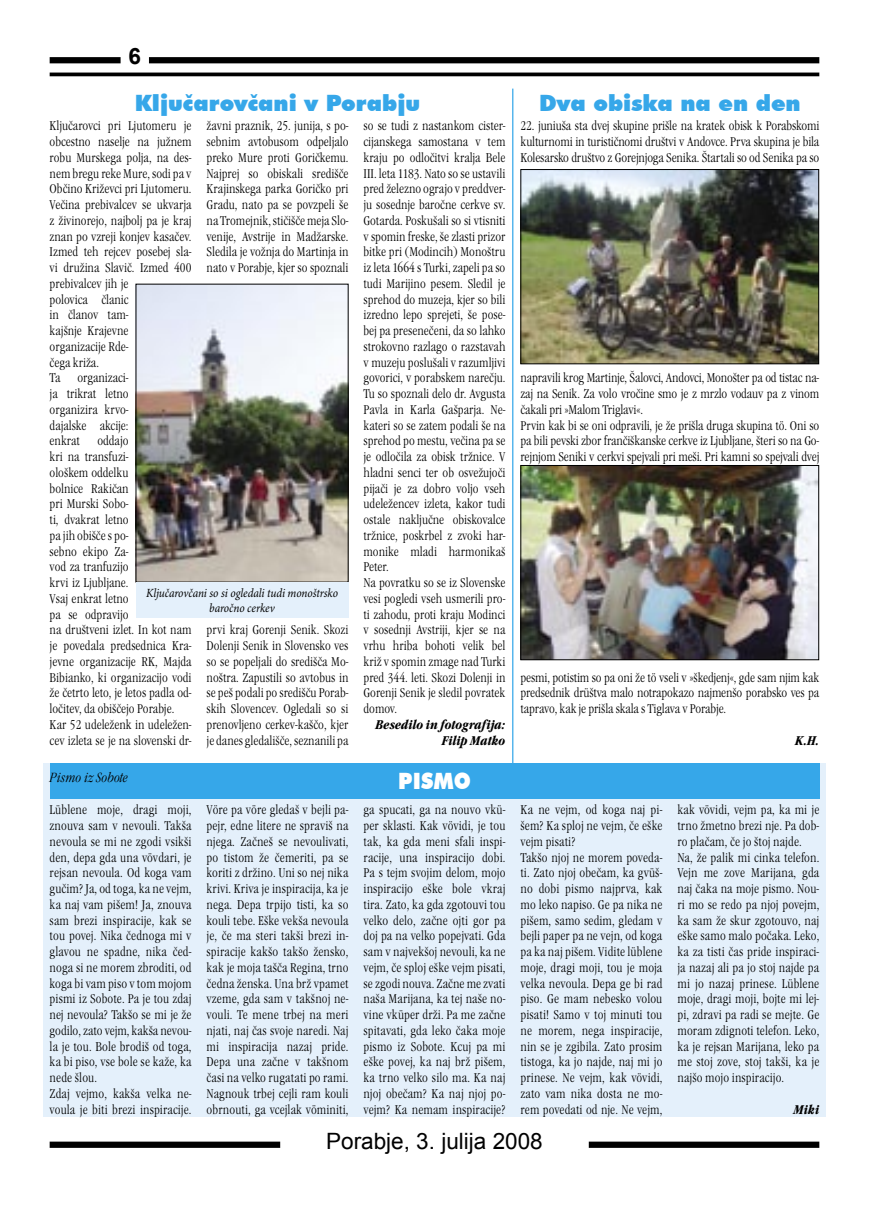
<style>
.page{position:relative;width:869px;height:1205px;background:#fff}
.page>*{position:absolute;margin:0;border:0;box-sizing:border-box;transform-origin:0 0}
.t1{font:900 22.5px "Futura BT";color:#36a7e9}
.t2{font:22.5px "Arial";color:#000}
.t3{font:900 22.5px "Futura BT";letter-spacing:.01em;color:#fff;scale:.9 1}
.t4{font:700 22.5px "Arial";color:#000}
.t5{font:13.75px "Garamond Itc TEE Ligh Cond Ital";color:#000}
.t6{font:13.12px/15.8px "Garamond Itc TEE Ligh Cond";color:#000;text-align:justify}
.t7{font:italic 700 condensed 13.12px/15.8px "Garamond Itc TEE";color:#000;text-align:right}
.t8{font:italic 12.5px/15px "Minion Pro";letter-spacing:-.005em;color:#000;text-align:center;scale:.9 1}
</style>
<div class="page">
<div style="left:50px;top:1141px;width:230px;height:7px;background:#000"></div>
<div style="left:588px;top:1141px;width:231px;height:7px;background:#000"></div>
<hr style="left:50px;top:73px;width:769px;height:3px;background:#000">
<div style="left:50px;top:57px;width:70px;height:6px;background:#000"></div>
<div style="left:149px;top:57px;width:670px;height:6px;background:#000"></div>
<img style="left:522px;top:171px;width:294px;height:191px">
<div style="left:520px;top:169px;width:298px;height:195px;border:1px solid #000"></div>
<img style="left:522px;top:467px;width:294px;height:191px">
<div style="left:520px;top:465px;width:298px;height:195px;border:1px solid #000"></div>
<img style="left:138px;top:286px;width:208px;height:294px">
<div style="left:136px;top:582px;width:212px;height:36px;background:#e4f0fb"></div>
<div style="left:44px;top:763px;width:781px;height:353px;background:#e4f0fb"></div>
<div style="left:50px;top:763px;width:769px;height:35px;background:#36a7e9"></div>
<hr style="left:512px;top:89px;width:1px;height:676px;background:#36a7e9">
<h1 class="t4" style="left:128px;top:41px;width:14px">6</h1>
<h1 class="t1" style="left:135px;top:90px;width:287px">Ključarovčani v Porabju</h1>
<p class="t6" style="left:50px;top:118px;width:143px;text-align:left">Ključarovci pri Ljutomeru je obcestno naselje na južnem robu Murskega polja, na des&shy;nem bregu reke Mure, sodi pa v<br>Občino Križevci pri Ljutomeru.<br>Večina prebivalcev se ukvarja z živinorejo, najbolj pa je kraj znan po vzreji konjev kasačev.<br>Izmed teh rejcev posebej sla&shy;vi družina Slavič. Izmed 400 prebivalcev jih je<br>polovica članic<br>in članov tam-<br>kajšnje Krajevne<br>organizacije Rde-<br>čega križa.<br>Ta</p>
<p class="t6" style="left:206px;top:118px;width:143px">žavni praznik, 25. junija, s po&shy;sebnim avtobusom odpeljalo preko Mure proti Goričkemu.<br>Najprej so obiskali središče Krajinskega parka Goričko pri Gradu, nato pa se povzpeli še na Tromejnik, stičišče meja Slo&shy;venije, Avstrije in Madžarske.<br>Sledila je vožnja do Martinja in nato v Porabje, kjer so spoznali</p>
<p class="t6" style="left:50px;top:370px;width:80px;text-indent:28px">organizaci&shy;ja trikrat letno organizira krvo&shy;dajalske akcije: enkrat</p>
<p class="t6" style="left:50px;top:433px;width:143px;text-align:left;text-indent:48px">oddajo<br>kri na transfuzi-<br>ološkem oddelku<br>bolnice Rakičan<br>pri Murski Sobo-<br>ti, dvakrat letno<br>pa jih obišče s po-<br>sebno ekipo Za-<br>vod za tranfuzijo<br>krvi iz Ljubljane.<br>Vsaj enkrat letno<br>pa se odpravijo<br>na društveni izlet. In kot nam je povedala predsednica Kra&shy;jevne organizacije RK, Majda<br>Bibianko, ki organizacijo vodi že četrto leto, je letos padla od&shy;ločitev, da obiščejo Porabje.<br>Kar 52 udeleženk in udeležen&shy;cev izleta se je na slovenski dr-</p>
<p class="t8" style="left:146px;top:586px;width:215px">Ključarovčani so si ogledali tudi monoštrsko baročno cerkev</p>
<p class="t6" style="left:206px;top:622px;width:143px">prvi kraj Gorenji Senik. Skozi Dolenji Senik in Slovensko ves so se popeljali do središča Mo&shy;noštra. Zapustili so avtobus in se peš podali po središču Porab&shy;skih Slovencev. Ogledali so si prenovljeno cerkev-kaščo, kjer je danes gledališče, seznanili pa</p>
<p class="t6" style="left:363px;top:118px;width:143px;text-align:left">so se tudi z nastankom cister&shy;cijanskega samostana v tem kraju po odločitvi kralja Bele<br>III. leta 1183. Nato so se ustavili pred železno ograjo v preddver&shy;ju sosednje baročne cerkve sv.<br>Gotarda. Poskušali so si vtisniti v spomin freske, še zlasti prizor bitke pri (Modincih) Monoštru iz leta 1664 s Turki, zapeli pa so tudi Marijino pesem. Sledil je sprehod do muzeja, kjer so bili izredno lepo sprejeti, še pose&shy;bej pa presenečeni, da so lahko strokovno razlago o razstavah v muzeju poslušali v razumljivi govorici, v porabskem narečju.<br>Tu so spoznali delo dr. Avgusta<br>Pavla in Karla Gašparja. Ne&shy;kateri so se zatem podali še na sprehod po mestu, večina pa se je odločila za obisk tržnice. V hladni senci ter ob osvežujoči pijači je za dobro voljo vseh udeležencev izleta, kakor tudi ostale naključne obiskovalce tržnice, poskrbel z zvoki har&shy;monike mladi harmonikaš<br>Peter.<br>Na povratku so se iz Slovenske vesi pogledi vseh usmerili pro&shy;ti zahodu, proti kraju Modinci v sosednji Avstriji, kjer se na vrhu hriba bohoti velik bel križ v spomin zmage nad Turki pred 344. leti. Skozi Dolenji in<br>Gorenji Senik je sledil povratek domov.</p>
<p class="t7" style="left:375px;top:717px;width:131px">Besedilo in fotografija:<br>Filip Matko</p>
<h1 class="t1" style="left:539px;top:90px;width:263px">Dva obiska na en den</h1>
<p class="t6" style="left:520px;top:118px;width:300px">22. juniuša sta dvej skupine prišle na kratek obisk k Porabskomi kulturnomi in turističnomi društvi v Andovce. Prva skupina je bila Kolesarsko društvo z Gorejnjoga Senika. Štartali so od Senika pa so</p>
<p class="t6" style="left:520px;top:370px;width:300px;text-align:left">napravili krog Martinje, Šalovci, Andovci, Monošter pa od tistac na&shy;zaj na Senik. Za volo vročine smo je z mrzlo vodauv pa z vinom čakali pri »Malom Triglavi«.<br>Prvin kak bi se oni odpravili, je že prišla druga skupina tö. Oni so pa bili pevski zbor frančiškanske cerkve iz Ljubljane, šteri so na Go&shy;rejnjom Seniki v cerkvi spejvali pri meši. Pri kamni so spejvali dvej</p>
<p class="t6" style="left:520px;top:669px;width:300px">pesmi, potistim so pa oni že tö vseli v »škedjenj«, gde sam njim kak predsednik drüštva malo notrapokazo najmenšo porabsko ves pa tapravo, kak je prišla skala s Tiglava v Porabje.</p>
<p class="t7" style="left:794px;top:732px;width:26px">K.H.</p>
<p class="t5" style="left:50px;top:770px;width:80px">Pismo iz Sobote</p>
<h1 class="t3" style="left:398px;top:768px;width:82px">PISMO</h1>
<p class="t6" style="left:50px;top:802px;width:143px;text-align:left">Lüblene moje, dragi moji, znouva sam v nevouli. Takša nevoula se mi ne zgodi vsikši den, depa gda una vövdari, je rejsan nevoula. Od koga vam gučim? Ja, od toga, ka ne vejm, ka naj vam pišem! Ja, znouva sam brezi inspiracije, kak se tou povej. Nika čednoga mi v glavou ne spadne, nika čed&shy;noga si ne morem zbroditi, od koga bi vam piso v tom mojom pismi iz Sobote. Pa je tou zdaj nej nevoula? Takšo se mi je že godilo, zato vejm, kakša nevou&shy;la je tou. Bole brodiš od toga, ka bi piso, vse bole se kaže, ka nede šlou.<br>Zdaj vejmo, kakša velka ne&shy;voula je biti brezi inspiracije.</p>
<p class="t6" style="left:206px;top:802px;width:143px">Vöre pa vöre gledaš v bejli pa&shy;pejr, edne litere ne spraviš na njega. Začneš se nevoulivati, po tistom že čemeriti, pa se koriti z držino. Uni so nej nika krivi. Kriva je inspiracija, ka je nega. Depa trpijo tisti, ka so kouli tebe. Eške vekša nevoula je, če ma steri takši brezi in&shy;spiracije kakšo takšo žensko, kak je moja tašča Regina, trno čedna ženska. Una brž vpamet vzeme, gda sam v takšnoj ne&shy;vouli. Te mene trbej na meri njati, naj čas svoje naredi. Naj mi inspiracija nazaj pride.<br>Depa una začne v takšnom časi na velko rugatati po rami.<br>Nagnouk trbej cejli ram kouli obrnouti, ga vcejlak vöminiti,</p>
<p class="t6" style="left:363px;top:802px;width:143px">ga spucati, ga na nouvo vkü&shy;per sklasti. Kak vövidi, je tou tak, ka gda meni sfali inspi&shy;racije, una inspiracijo dobi.<br>Pa s tejm svojim delom, mojo inspiracijo eške bole vkraj tira. Zato, ka gda zgotouvi tou velko delo, začne ojti gor pa doj pa na velko popejvati. Gda sam v najvekšoj nevouli, ka ne vejm, če sploj eške vejm pisati, se zgodi nouva. Začne me zvati naša Marijana, ka tej naše no&shy;vine vküper drži. Pa me začne spitavati, gda leko čaka moje pismo iz Sobote. Kcuj pa mi eške povej, ka naj brž pišem, ka trno velko silo ma. Ka naj njoj obečam? Ka naj njoj po&shy;vejm? Ka nemam inspiracije?</p>
<p class="t6" style="left:520px;top:802px;width:143px;text-align:left">Ka ne vejm, od koga naj pi&shy;šem? Ka sploj ne vejm, če eške vejm pisati?<br>Takšo njoj ne morem poveda&shy;ti. Zato njoj obečam, ka gvüš&shy;no dobi pismo najprva, kak mo leko napiso. Ge pa nika ne pišem, samo sedim, gledam v bejli paper pa ne vejn, od koga pa ka naj pišem. Vidite lüblene moje, dragi moji, tou je moja velka nevoula. Depa ge bi rad piso. Ge mam nebesko volou pisati! Samo v toj minuti tou ne morem, nega inspiracije, nin se je zgibila. Zato prosim tistoga, ka jo najde, naj mi jo prinese. Ne vejm, kak vövidi, zato vam nika dosta ne mo&shy;rem povedati od nje. Ne vejm,</p>
<p class="t6" style="left:677px;top:802px;width:143px;text-align:left">kak vövidi, vejm pa, ka mi je trno žmetno brezi nje. Pa dob&shy;ro plačam, če jo štoj najde.<br>Na, že palik mi cinka telefon.<br>Vejn me zove Marijana, gda naj čaka na moje pismo. Nou&shy;ri mo se redo pa njoj povejm, ka sam že skur zgotouvo, naj eške samo malo počaka. Leko, ka za tisti čas pride inspiraci&shy;ja nazaj ali pa jo stoj najde pa mi jo nazaj prinese. Lüblene moje, dragi moji, bojte mi lej&shy;pi, zdravi pa radi se mejte. Ge moram zdignoti telefon. Leko, ka je rejsan Marijana, leko pa me stoj zove, stoj takši, ka je najšo mojo inspiracijo.</p>
<p class="t7" style="left:793px;top:1101px;width:27px">Miki</p>
<h1 class="t2" style="left:326px;top:1126px;width:218px">Porabje, 3. julija 2008</h1>
</div>
